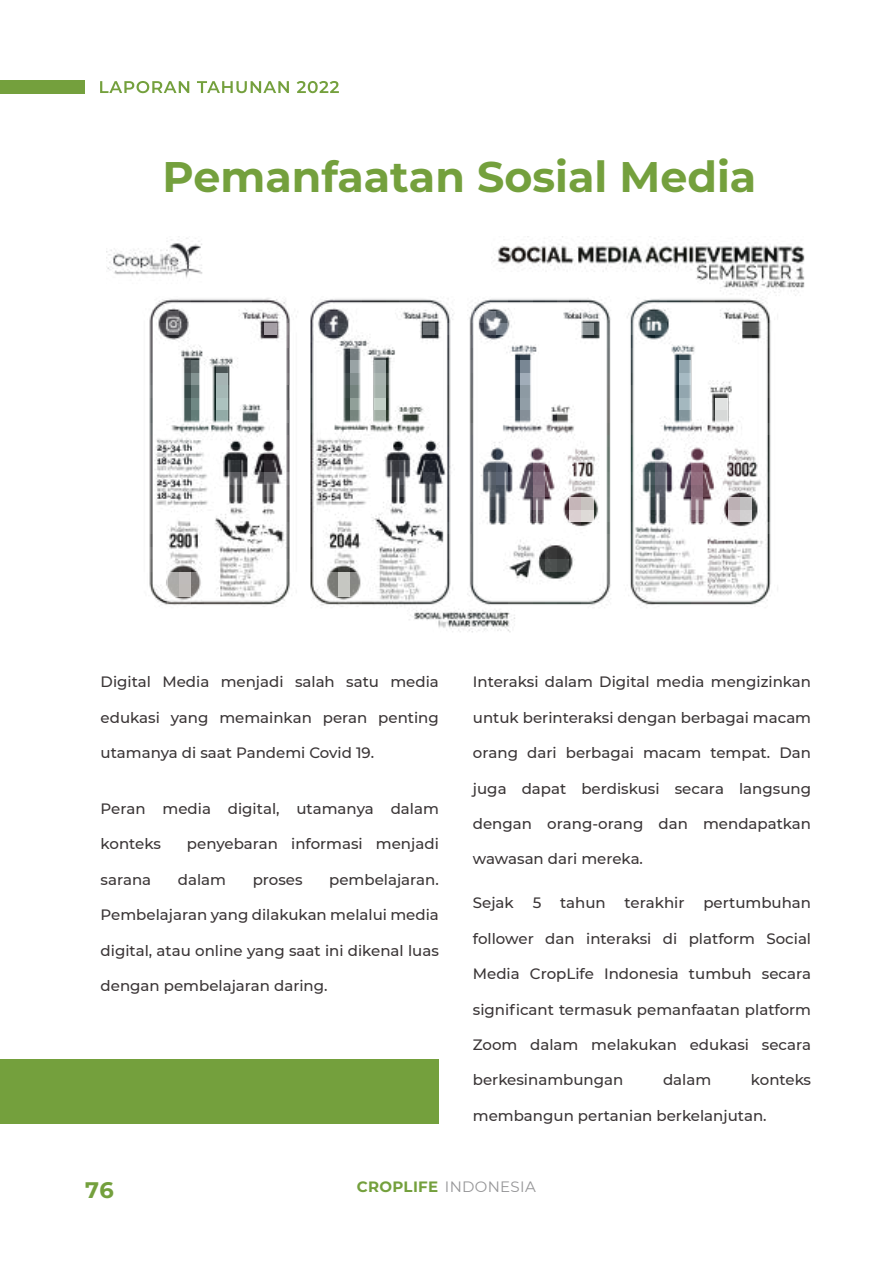
<style>
.page{position:relative;width:893px;height:1263px;background:#fff}
.page>*{position:absolute;margin:0;border:0;box-sizing:border-box;transform-origin:0 0}
.t1{font:700 42.75px "Montserrat";color:#74a03d}
.t2{font:700 22.5px "Montserrat";color:#74a03d}
.t3{font:500 15px "Montserrat";color:#3a3536}
.t4{font:15px "Montserrat";letter-spacing:.02em;color:#969698}
.s1{font-weight:700;color:#74a03d}
</style>
<div class="page">
<div style="left:0;top:81px;width:84px;height:13px;background:#74a03d"></div>
<svg style="left:100px;top:81px;width:89px;height:12px"></svg>
<svg style="left:197px;top:81px;width:92px;height:12px"></svg>
<svg style="left:297px;top:81px;width:42px;height:12px"></svg>
<div style="left:0;top:1060px;width:439px;height:64px;background:#74a03d"></div>
<img style="left:107px;top:236px;width:698px;height:397px">
<h1 class="t1" style="left:163px;top:148px;width:595px">Pemanfaatan Sosial Media</h1>
<p class="t3" style="left:101px;top:672px;width:340px">Digital Media menjadi salah satu media</p>
<p class="t3" style="left:101px;top:707px;width:340px">edukasi yang memainkan peran penting</p>
<p class="t3" style="left:101px;top:742px;width:275px">utamanya di saat Pandemi Covid 19.</p>
<p class="t3" style="left:101px;top:798px;width:340px">Peran media digital, utamanya dalam</p>
<p class="t3" style="left:101px;top:834px;width:62px">konteks</p>
<p class="t3" style="left:187px;top:834px;width:253px">penyebaran informasi menjadi</p>
<p class="t3" style="left:101px;top:869px;width:52px">sarana</p>
<p class="t3" style="left:178px;top:869px;width:50px">dalam</p>
<p class="t3" style="left:253px;top:869px;width:51px">proses</p>
<p class="t3" style="left:329px;top:869px;width:111px">pembelajaran.</p>
<p class="t3" style="left:101px;top:904px;width:340px">Pembelajaran yang dilakukan melalui media</p>
<p class="t3" style="left:101px;top:940px;width:340px">digital, atau online yang saat ini dikenal luas</p>
<p class="t3" style="left:101px;top:975px;width:228px">dengan pembelajaran daring.</p>
<p class="t3" style="left:473px;top:672px;width:340px">Interaksi dalam Digital media mengizinkan</p>
<p class="t3" style="left:473px;top:707px;width:340px">untuk berinteraksi dengan berbagai macam</p>
<p class="t3" style="left:473px;top:742px;width:340px">orang dari berbagai macam tempat. Dan</p>
<p class="t3" style="left:473px;top:778px;width:340px">juga dapat berdiskusi secara langsung</p>
<p class="t3" style="left:473px;top:813px;width:340px">dengan orang-orang dan mendapatkan</p>
<p class="t3" style="left:473px;top:849px;width:172px">wawasan dari mereka.</p>
<p class="t3" style="left:473px;top:892px;width:42px">Sejak</p>
<p class="t3" style="left:533px;top:892px;width:10px">5</p>
<p class="t3" style="left:560px;top:892px;width:47px">tahun</p>
<p class="t3" style="left:625px;top:892px;width:61px">terakhir</p>
<p class="t3" style="left:703px;top:892px;width:109px">pertumbuhan</p>
<p class="t3" style="left:473px;top:928px;width:340px">follower dan interaksi di platform Social</p>
<p class="t3" style="left:473px;top:963px;width:340px">Media CropLife Indonesia tumbuh secara</p>
<p class="t3" style="left:473px;top:999px;width:340px">significant termasuk pemanfaatan platform</p>
<p class="t3" style="left:473px;top:1034px;width:340px">Zoom dalam melakukan edukasi secara</p>
<p class="t3" style="left:473px;top:1069px;width:152px">berkesinambungan</p>
<p class="t3" style="left:663px;top:1069px;width:50px">dalam</p>
<p class="t3" style="left:751px;top:1069px;width:62px">konteks</p>
<p class="t3" style="left:473px;top:1105px;width:295px">membangun pertanian berkelanjutan.</p>
<h2 class="t2" style="left:85px;top:1175px;width:30px">76</h2>
<p class="t4" style="left:357px;top:1177px;width:180px"><span class="s1">CROPLIFE</span> INDONESIA</p>
</div>
